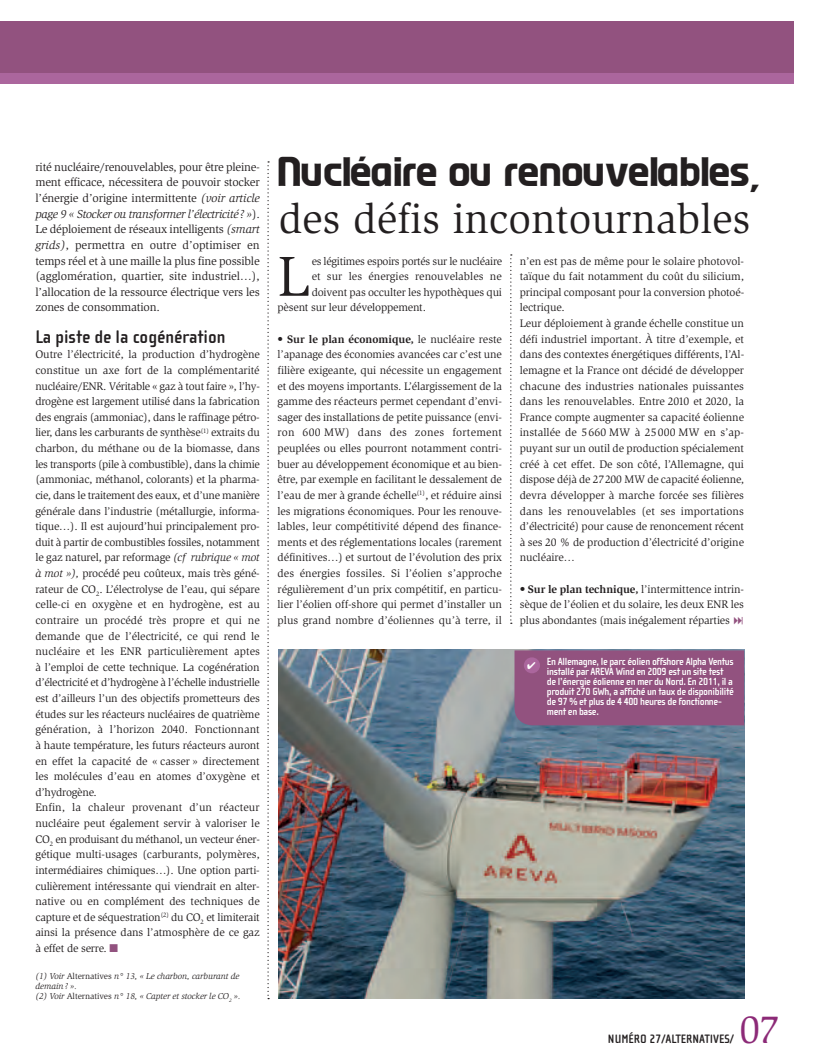
<style>
.page{position:relative;width:815px;height:1063px;background:#fff}
.page>*{position:absolute;margin:0;border:0;box-sizing:border-box;transform-origin:0 0}
.t1{font:57.88px "Slimbach";color:#231f20}
.t2{font:42.38px "Slimbach";color:#231f20}
.t3{font:40px "Slimbach";color:#8c2a77}
.t4{font:700 36.5px "Prosper";letter-spacing:-.005em;color:#231f20}
.t5{font:700 18.75px "Cholla Sans";color:#231f20}
.t6{font:700 12.5px "Cholla Sans";color:#231f20}
.t7{font:11.88px/15.6px "Slimbach";letter-spacing:-.015em;color:#231f20;text-align:justify}
.t8{font:11.25px/15.6px "Slimbach";letter-spacing:-.01em;color:#231f20}
.t9{font:700 10.62px/10px "Cholla Sans";letter-spacing:-.03em;color:#fff}
.t10{font:italic 8.75px/10px "Slimbach";letter-spacing:-.005em;color:#231f20}
.s1{font-style:italic}
.s2{color:#92527f}
.s3{font-style:normal}
.s4{font-weight:700}
</style>
<div class="page">
<img style="left:279px;top:650px;width:465px;height:349px">
<div style="left:0;top:71px;width:794px;height:13px;background:#ab669d"></div>
<div style="left:0;top:21px;width:794px;height:52px;background:#92527f"></div>
<svg style="left:267px;top:161px;width:2px;height:838px"></svg>
<svg style="left:510px;top:254px;width:2px;height:370px"></svg>
<div style="left:514px;top:650px;width:230px;height:75px;background:#92527f"></div>
<p class="t7" style="left:35px;top:159px;width:226px">rité nucléaire/renouvelables, pour être pleine&shy;ment efficace, nécessitera de pouvoir stocker l’énergie d’origine intermittente <span class="s1">(voir article page 9 « Stocker ou transformer l’électricité? »</span>).<br>Le déploiement de réseaux intelligents <span class="s1">(smart grids)</span>, permettra en outre d’optimiser en temps réel et à une maille la plus fine possible (agglomération, quartier, site industriel…), l’allocation de la ressource électrique vers les zones de consommation.</p>
<h3 class="t5" style="left:35px;top:326px;width:192px">La piste de la cogénération</h3>
<p class="t8" style="left:35px;top:347px;width:226px">Outre l’électricité, la production d’hydrogène constitue un axe fort de la complémentarité nucléaire/ENR. Véritable « gaz à tout faire », l’hy&shy;drogène est largement utilisé dans la fabrication des engrais (ammoniac), dans le raffinage pétro&shy;lier, dans les carburants de synthèse<sup>(1)</sup> extraits du charbon, du méthane ou de la biomasse, dans les transports (pile à combustible), dans la chimie (ammoniac, méthanol, colorants) et la pharma&shy;cie, dans le traitement des eaux, et d’une manière générale dans l’industrie (métallurgie, informa&shy;tique…). Il est aujourd’hui principalement pro&shy;duit à partir de combustibles fossiles, notamment le gaz naturel, par reformage <span class="s1">(cf rubrique « mot à mot »),</span> procédé peu coûteux, mais très géné&shy;rateur de CO<sub>2</sub>. L’électrolyse de l’eau, qui sépare celle-ci en oxygène et en hydrogène, est au contraire un procédé très propre et qui ne demande que de l’électricité, ce qui rend le nucléaire et les ENR particulièrement aptes à l’emploi de cette technique. La cogénération d’électricité et d’hydrogène à l’échelle industrielle est d’ailleurs l’un des objectifs prometteurs des études sur les réacteurs nucléaires de quatrième génération, à l’horizon 2040. Fonctionnant à haute température, les futurs réacteurs auront en effet la capacité de « casser » directement les molécules d’eau en atomes d’oxygène et d’hydrogène.<br>Enfin, la chaleur provenant d’un réacteur nucléaire peut également servir à valoriser le CO<sub>2</sub> en produisant du méthanol, un vecteur éner&shy;gétique multi-usages (carburants, polymères, intermédiaires chimiques…). Une option parti&shy;culièrement intéressante qui viendrait en alter&shy;native ou en complément des techniques de capture et de séquestration<sup>(2)</sup> du CO<sub>2</sub> et limiterait ainsi la présence dans l’atmosphère de ce gaz à effet de serre. <span class="s2">■</span></p>
<p class="t10" style="left:35px;top:971px;width:207px">(1) Voir <span class="s3">Alternatives</span> n° 13, « Le charbon, carburant de demain? ».<br>(2) Voir <span class="s3">Alternatives</span> n° 18, « Capter et stocker le CO<sub>2</sub> ».</p>
<h3 class="t4" style="left:279px;top:147px;width:484px">Nucléaire ou renouvelables,</h3>
<h2 class="t2" style="left:279px;top:194px;width:473px">des défis incontournables</h2>
<h1 class="t1" style="left:278px;top:243px;width:34px">L</h1>
<p class="t8" style="left:312px;top:253px;width:192px">es légitimes espoirs portés sur le nucléaire</p>
<p class="t8" style="left:312px;top:269px;width:192px">et sur les énergies renouvelables ne</p>
<p class="t8" style="left:312px;top:284px;width:192px">doivent pas occulter les hypothèques qui</p>
<p class="t8" style="left:278px;top:300px;width:150px">pèsent sur leur développement.</p>
<p class="t8" style="left:278px;top:331px;width:226px;text-align:justify">• <span class="s4">Sur le plan économique,</span> le nucléaire reste l’apanage des économies avancées car c’est une filière exigeante, qui nécessite un engagement et des moyens importants. L’élargissement de la gamme des réacteurs permet cependant d’envi&shy;sager des installations de petite puissance (envi&shy;ron 600 MW) dans des zones fortement peuplées ou elles pourront notamment contri&shy;buer au développement économique et au bien&shy;être, par exemple en facilitant le dessalement de l’eau de mer à grande échelle<sup>(1)</sup>, et réduire ainsi les migrations économiques. Pour les renouve&shy;lables, leur compétitivité dépend des finance&shy;ments et des réglementations locales (rarement définitives…) et surtout de l’évolution des prix des énergies fossiles. Si l’éolien s’approche régulièrement d’un prix compétitif, en particu&shy;lier l’éolien off-shore qui permet d’installer un plus grand nombre d’éoliennes qu’à terre, il</p>
<p class="t8" style="left:520px;top:253px;width:226px">n’en est pas de même pour le solaire photovol&shy;taïque du fait notamment du coût du silicium, principal composant pour la conversion photoé&shy;lectrique.<br>Leur déploiement à grande échelle constitue un défi industriel important. À titre d’exemple, et dans des contextes énergétiques différents, l’Al&shy;lemagne et la France ont décidé de développer chacune des industries nationales puissantes dans les renouvelables. Entre 2010 et 2020, la France compte augmenter sa capacité éolienne installée de 5660 MW à 25 000 MW en s’ap&shy;puyant sur un outil de production spécialement créé à cet effet. De son côté, l’Allemagne, qui dispose déjà de 27200 MW de capacité éolienne, devra développer à marche forcée ses filières dans les renouvelables (et ses importations d’électricité) pour cause de renoncement récent à ses 20 % de production d’électricité d’origine nucléaire…</p>
<p class="t8" style="left:520px;top:581px;width:226px;text-align:justify">• <span class="s4">Sur le plan technique,</span> l’intermittence intrin&shy;sèque de l’éolien et du solaire, les deux ENR les plus abondantes (mais inégalement réparties</p>
<p class="t9" style="left:547px;top:657px;width:189px">En Allemagne, le parc éolien offshore Alpha Ventus installé par AREVA Wind en 2009 est un site test de l’énergie éolienne en mer du Nord. En 2011, il a produit 270 GWh, a affiché un taux de disponibilité de 97 % et plus de 4 400 heures de fonctionne&shy;ment en base.</p>
<h3 class="t3" style="left:740px;top:1006px;width:41px">07</h3>
<p class="t6" style="left:608px;top:1032px;width:128px">Numéro 27/ALTERNATIVES/</p>
</div>
